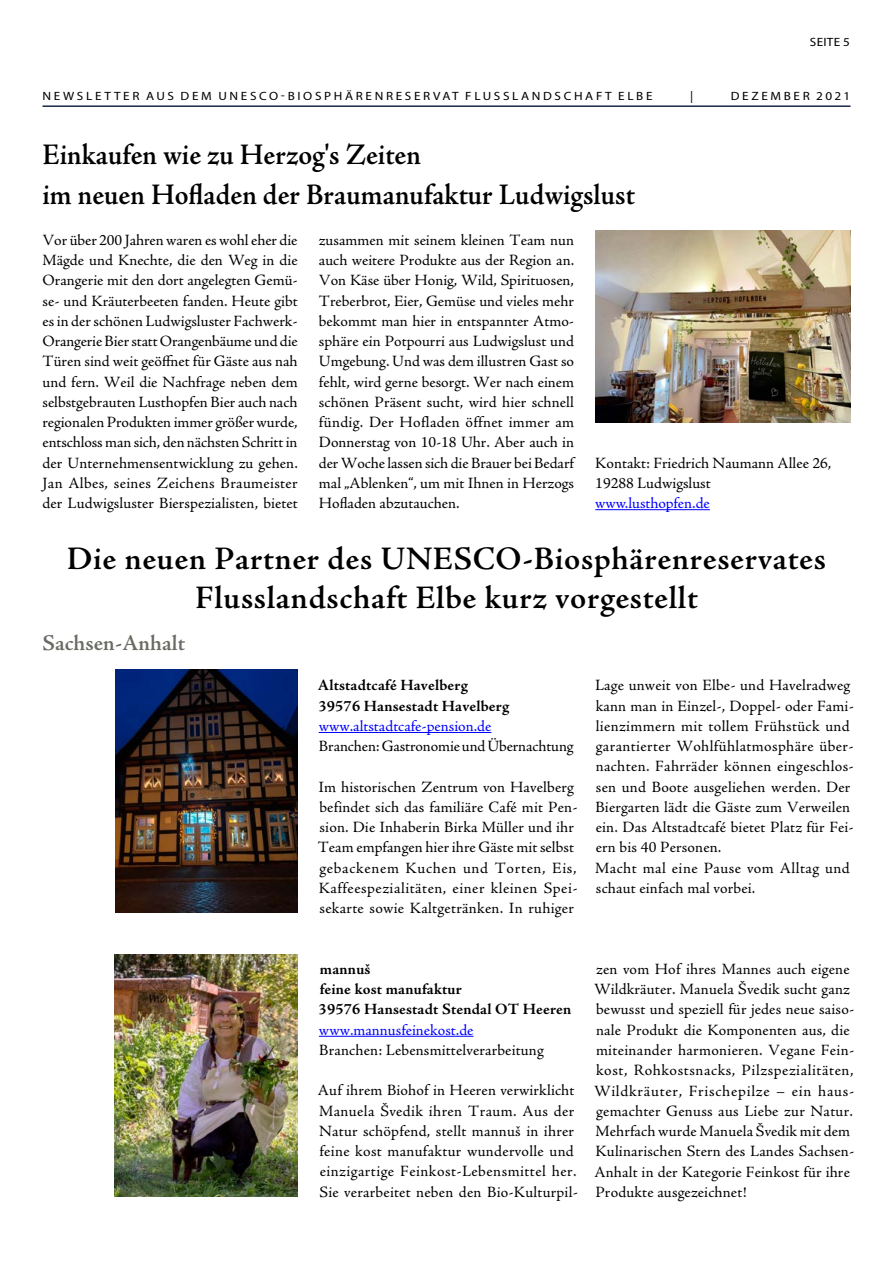
<style>
.page{position:relative;width:893px;height:1263px;background:#fff}
.page>*{position:absolute;margin:0;border:0;box-sizing:border-box;transform-origin:0 0}
.t1{font:600 33px/39.6px "Adobe Jenson Pro";letter-spacing:.02em;color:#000;text-align:center}
.t2{font:600 30px/40.5px "Adobe Jenson Pro";color:#000;scale:.94 1}
.t3{font:600 22.5px "Adobe Jenson Pro";color:#6a6b63}
.t4{font:15.75px/20.2px "Adobe Jenson Pro";letter-spacing:.01em;color:#000}
.t5{font:700 15.75px/20.2px "Adobe Jenson Pro";letter-spacing:.01em;color:#000}
.t6{font:15.75px "Adobe Jenson Pro";color:#00f}
.t7{font:12px "Myriad Pro";letter-spacing:.2em;color:#000;scale:1.1 1}
</style>
<div class="page">
<hr style="left:43px;top:105px;width:807px;height:2px;background:#1d284a">
<img style="left:595px;top:231px;width:255px;height:191px">
<hr style="left:595px;top:509px;width:115px;height:1px;background:#00f">
<hr style="left:319px;top:732px;width:172px;height:1px;background:#00f">
<img style="left:115px;top:669px;width:183px;height:243px">
<hr style="left:319px;top:1036px;width:154px;height:1px;background:#00f">
<img style="left:115px;top:954px;width:182px;height:243px">
<p class="t7" style="left:810px;top:34px;width:38px">SEITE 5</p>
<p class="t7" style="left:43px;top:89px;width:556px">NEWSLETTER AUS DEM UNESCO-BIOSPHÄRENRESERVAT FLUSSLANDSCHAFT ELBE</p>
<p class="t7" style="left:690px;top:89px;width:4px">|</p>
<p class="t7" style="left:731px;top:89px;width:110px">DEZEMBER 2021</p>
<h2 class="t2" style="left:43px;top:135px;width:632px">Einkaufen wie zu Herzog's Zeiten<br>im neuen Hofladen der Braumanufaktur Ludwigslust</h2>
<p class="t4" style="left:43px;top:230px;width:257px;text-align:justify">Vor über 200 Jahren waren es wohl eher die Mägde und Knechte, die den Weg in die Orangerie mit den dort angelegten Gemü&shy;se- und Kräuterbeeten fanden. Heute gibt es in der schönen Ludwigsluster Fachwerk-Orangerie Bier statt Orangenbäume und die Türen sind weit geöffnet für Gäste aus nah und fern. Weil die Nachfrage neben dem selbstgebrauten Lusthopfen Bier auch nach regionalen Produkten immer größer wurde, entschloss man sich, den nächsten Schritt in der Unternehmensentwicklung zu gehen.<br>Jan Albes, seines Zeichens Braumeister der Ludwigsluster Bierspezialisten, bietet</p>
<p class="t4" style="left:319px;top:230px;width:257px;text-align:justify">zusammen mit seinem kleinen Team nun auch weitere Produkte aus der Region an.<br>Von Käse über Honig, Wild, Spirituosen, Treberbrot, Eier, Gemüse und vieles mehr bekommt man hier in entspannter Atmo&shy;sphäre ein Potpourri aus Ludwigslust und Umgebung. Und was dem illustren Gast so fehlt, wird gerne besorgt. Wer nach einem schönen Präsent sucht, wird hier schnell fündig. Der Hofladen öffnet immer am Donnerstag von 10-18 Uhr. Aber auch in der Woche lassen sich die Brauer bei Bedarf mal „Ablenken“, um mit Ihnen in Herzogs Hofladen abzutauchen.</p>
<p class="t4" style="left:595px;top:453px;width:237px">Kontakt: Friedrich Naumann Allee 26,<br>19288 Ludwigslust</p>
<p class="t6" style="left:595px;top:494px;width:116px">www.lusthopfen.de</p>
<h1 class="t1" style="left:67px;top:539px;width:761px">Die neuen Partner des UNESCO-Biosphärenreservates<br>Flusslandschaft Elbe kurz vorgestellt</h1>
<h3 class="t3" style="left:43px;top:630px;width:144px">Sachsen-Anhalt</h3>
<p class="t5" style="left:318px;top:676px;width:193px">Altstadtcafé Havelberg<br>39576 Hansestadt Havelberg</p>
<p class="t6" style="left:319px;top:717px;width:174px">www.altstadtcafe-pension.de</p>
<p class="t4" style="left:319px;top:736px;width:256px">Branchen: Gastronomie und Übernachtung</p>
<p class="t4" style="left:318px;top:777px;width:261px">Im historischen Zentrum von Havelberg befindet sich das familiäre Café mit Pen&shy;sion. Die Inhaberin Birka Müller und ihr Team empfangen hier ihre Gäste mit selbst gebackenem Kuchen und Torten, Eis, Kaffeespezialitäten, einer kleinen Spei&shy;sekarte sowie Kaltgetränken. In ruhiger</p>
<p class="t4" style="left:595px;top:676px;width:260px">Lage unweit von Elbe- und Havelradweg kann man in Einzel-, Doppel- oder Fami&shy;lienzimmern mit tollem Frühstück und garantierter Wohlfühlatmosphäre über&shy;nachten. Fahrräder können eingeschlos&shy;sen und Boote ausgeliehen werden. Der Biergarten lädt die Gäste zum Verweilen ein. Das Altstadtcafé bietet Platz für Fei&shy;ern bis 40 Personen.<br>Macht mal eine Pause vom Alltag und schaut einfach mal vorbei.</p>
<p class="t5" style="left:319px;top:959px;width:254px">mannuš<br>feine kost manufaktur<br>39576 Hansestadt Stendal OT Heeren</p>
<p class="t6" style="left:319px;top:1021px;width:156px">www.mannusfeinekost.de</p>
<p class="t4" style="left:319px;top:1040px;width:226px">Branchen: Lebensmittelverarbeitung</p>
<p class="t4" style="left:318px;top:1081px;width:261px">Auf ihrem Biohof in Heeren verwirklicht Manuela Švedik ihren Traum. Aus der Natur schöpfend, stellt mannuš in ihrer feine kost manufaktur wundervolle und einzigartige Feinkost-Lebensmittel her.<br>Sie verarbeitet neben den Bio-Kulturpil-</p>
<p class="t4" style="left:594px;top:959px;width:262px">zen vom Hof ihres Mannes auch eigene Wildkräuter. Manuela Švedik sucht ganz bewusst und speziell für jedes neue saiso&shy;nale Produkt die Komponenten aus, die miteinander harmonieren. Vegane Fein&shy;kost, Rohkostsnacks, Pilzspezialitäten, Wildkräuter, Frischepilze – ein haus&shy;gemachter Genuss aus Liebe zur Natur.<br>Mehrfach wurde Manuela Švedik mit dem Kulinarischen Stern des Landes Sachsen-Anhalt in der Kategorie Feinkost für ihre Produkte ausgezeichnet!</p>
</div>
